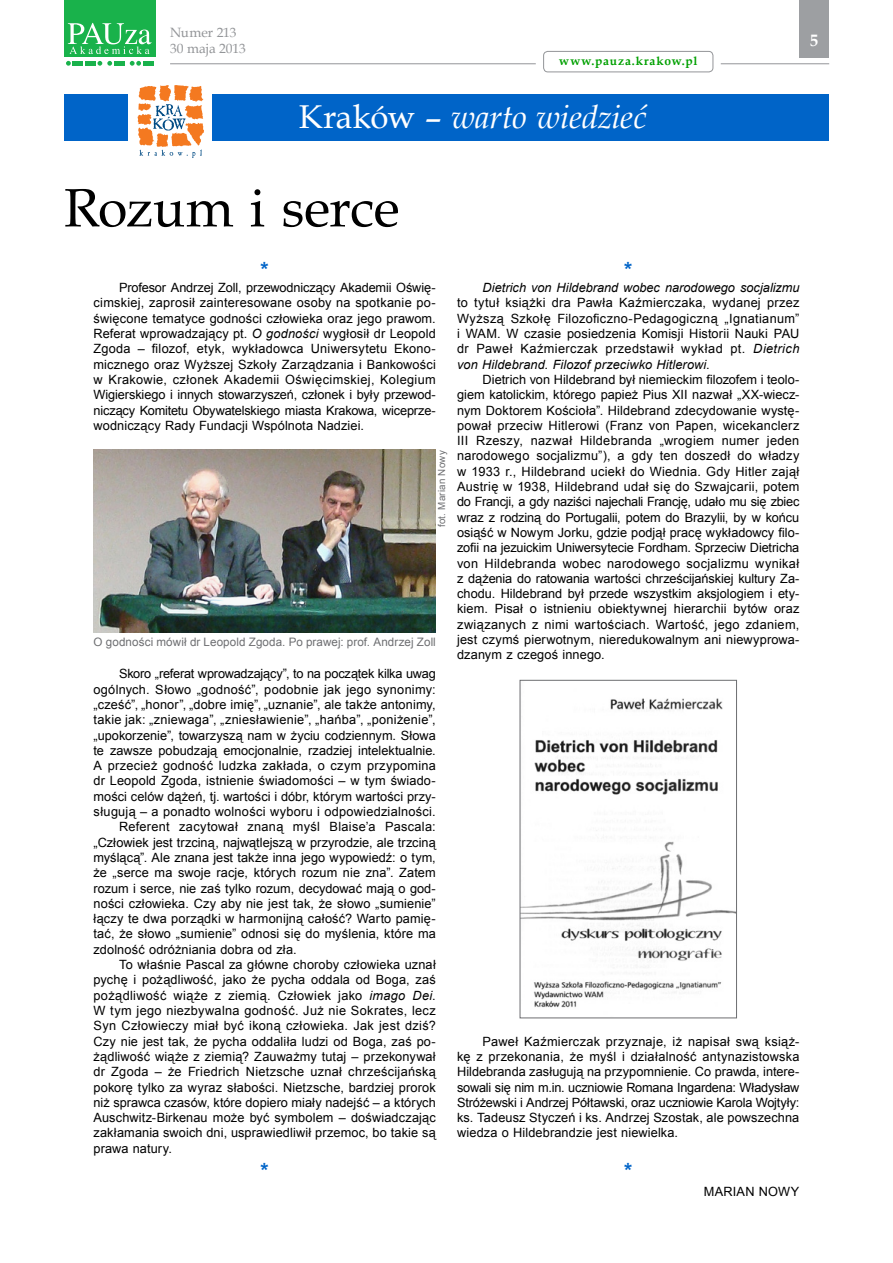
<style>
.page{position:relative;width:893px;height:1263px;background:#fff}
.page>*{position:absolute;margin:0;border:0;box-sizing:border-box;transform-origin:0 0}
.t1{font:54px "Book Antiqua";letter-spacing:-.01em;color:#000}
.t2{font:italic 33px "Book Antiqua";letter-spacing:-.015em;color:#fff}
.t3{font:700 21px "Arial";color:#0064c8}
.t4{font:700 16.5px "Book Antiqua";color:#fff}
.t5{font:13.5px/16.2px "Book Antiqua";color:#939598}
.t6{font:12.75px/15.3px "Arial";letter-spacing:.01em;color:#000;text-align:justify}
.t7{font:12.75px "Arial";letter-spacing:-.015em;color:#000}
.t8{font:italic 12.75px "Arial";color:#000}
.t9{font:700 12px "Book Antiqua";letter-spacing:.07em;color:#00a000}
.t10{font:11.7px "Arial";letter-spacing:.01em;color:#6d6e71}
.t11{font:9.75px "Arial";letter-spacing:.015em;color:#6d6e71}
.s1{font-style:normal}
.s2{font-style:italic}
</style>
<div class="page">
<div style="left:799px;top:0;width:30px;height:57px;background:#9d9fa2"></div>
<svg style="left:66px;top:61px;width:5px;height:5px"></svg>
<svg style="left:97px;top:61px;width:15px;height:5px"></svg>
<svg style="left:130px;top:61px;width:11px;height:5px"></svg>
<div style="left:73px;top:61px;width:10px;height:5px;background:#19b24b"></div>
<div style="left:85px;top:61px;width:11px;height:5px;background:#19b24b"></div>
<div style="left:114px;top:61px;width:11px;height:5px;background:#19b24b"></div>
<div style="left:143px;top:61px;width:11px;height:5px;background:#19b24b"></div>
<div style="left:64px;top:0;width:92px;height:56px;background:#19b24b"></div>
<svg style="left:68px;top:23px;width:83px;height:31px"></svg>
<hr style="left:170px;top:63px;width:366px;height:1px;background:#939598">
<div style="left:543px;top:51px;width:170px;height:21px;border:1px solid #939598;border-radius:4px"></div>
<hr style="left:721px;top:63px;width:108px;height:1px;background:#939598">
<div style="left:213px;top:94px;width:616px;height:47px;background:#0064c8"></div>
<div style="left:64px;top:94px;width:64px;height:47px;background:#0064c8"></div>
<svg style="left:137px;top:85px;width:67px;height:73px"></svg>
<img style="left:94px;top:449px;width:342px;height:183px">
<img style="left:522px;top:698px;width:213px;height:310px">
<div style="left:520px;top:680px;width:217px;height:338px;border:1px solid #6d6e71"></div>
<p class="t5" style="left:170px;top:24px;width:77px">Numer 213<br>30 maja 2013</p>
<p class="t4" style="left:810px;top:30px;width:10px">5</p>
<p class="t9" style="left:559px;top:53px;width:140px">www.pauza.krakow.pl</p>
<h2 class="t2" style="left:299px;top:93px;width:349px"><span class="s1">Kraków –</span> warto wiedzieć</h2>
<h1 class="t1" style="left:64px;top:170px;width:337px">Rozum i serce</h1>
<h3 class="t3" style="left:261px;top:256px;width:10px">*</h3>
<p class="t6" style="left:94px;top:280px;width:344px;text-indent:26px">Profesor Andrzej Zoll, przewodniczący Akademii Oświę&shy;cimskiej, zaprosił zainteresowane osoby na spotkanie po&shy;święcone tematyce godności człowieka oraz jego prawom.<br>Referat wprowadzający pt. <span class="s2">O godności</span> wygłosił dr Leopold Zgoda – filozof, etyk, wykładowca Uniwersytetu Ekono&shy;micznego oraz Wyższej Szkoły Zarządzania i Bankowości w Krakowie, członek Akademii Oświęcimskiej, Kolegium Wigierskiego i innych stowarzyszeń, członek i były przewod&shy;niczący Komitetu Obywatelskiego miasta Krakowa, wiceprze&shy;wodniczący Rady Fundacji Wspólnota Nadziei.</p>
<p class="t11" style="left:435px;top:527px;width:78px;rotate:-90deg">fot. Marian Nowy</p>
<p class="t10" style="left:94px;top:634px;width:344px">O godności mówił dr Leopold Zgoda. Po prawej: prof. Andrzej Zoll</p>
<p class="t7" style="left:119px;top:665px;width:318px">Skoro „referat wprowadzający”, to na początek kilka uwag</p>
<p class="t6" style="left:94px;top:682px;width:344px">ogólnych. Słowo „godność”, podobnie jak jego synonimy:</p>
<p class="t6" style="left:94px;top:697px;width:344px">„cześć”, „honor”, „dobre imię”, „uznanie”, ale także antonimy,</p>
<p class="t6" style="left:94px;top:712px;width:344px">takie jak: „zniewaga”, „zniesławienie”, „hańba”, „poniżenie”,</p>
<p class="t6" style="left:94px;top:727px;width:344px">„upokorzenie”, towarzyszą nam w życiu codziennym. Słowa</p>
<p class="t6" style="left:94px;top:743px;width:344px">te zawsze pobudzają emocjonalnie, rzadziej intelektualnie.</p>
<p class="t6" style="left:94px;top:758px;width:344px">A przecież godność ludzka zakłada, o czym przypomina</p>
<p class="t6" style="left:94px;top:773px;width:344px">dr Leopold Zgoda, istnienie świadomości – w tym świado-</p>
<p class="t6" style="left:94px;top:789px;width:344px">mości celów dążeń, tj. wartości i dóbr, którym wartości przy-</p>
<p class="t6" style="left:94px;top:804px;width:344px">sługują – a ponadto wolności wyboru i odpowiedzialności.</p>
<p class="t6" style="left:119px;top:819px;width:318px">Referent zacytował znaną myśl Blaise’a Pascala:</p>
<p class="t6" style="left:94px;top:835px;width:344px">„Człowiek jest trzciną, najwątlejszą w przyrodzie, ale trzciną</p>
<p class="t6" style="left:94px;top:850px;width:344px">myślącą”. Ale znana jest także inna jego wypowiedź: o tym,</p>
<p class="t6" style="left:94px;top:865px;width:344px">że „serce ma swoje racje, których rozum nie zna”. Zatem</p>
<p class="t6" style="left:94px;top:880px;width:344px">rozum i serce, nie zaś tylko rozum, decydować mają o god-</p>
<p class="t6" style="left:94px;top:896px;width:344px">ności człowieka. Czy aby nie jest tak, że słowo „sumienie”</p>
<p class="t6" style="left:94px;top:911px;width:344px">łączy te dwa porządki w harmonijną całość? Warto pamię-</p>
<p class="t6" style="left:94px;top:926px;width:344px">tać, że słowo „sumienie” odnosi się do myślenia, które ma</p>
<p class="t6" style="left:94px;top:942px;width:205px">zdolność odróżniania dobra od zła.</p>
<p class="t6" style="left:119px;top:957px;width:318px">To właśnie Pascal za główne choroby człowieka uznał</p>
<p class="t6" style="left:94px;top:972px;width:344px">pychę i pożądliwość, jako że pycha oddala od Boga, zaś</p>
<p class="t6" style="left:94px;top:988px;width:344px">pożądliwość wiąże z ziemią. Człowiek jako <span class="s2">imago Dei</span>.</p>
<p class="t6" style="left:94px;top:1003px;width:344px">W tym jego niezbywalna godność. Już nie Sokrates, lecz</p>
<p class="t6" style="left:94px;top:1018px;width:344px">Syn Człowieczy miał być ikoną człowieka. Jak jest dziś?</p>
<p class="t6" style="left:94px;top:1033px;width:344px">Czy nie jest tak, że pycha oddaliła ludzi od Boga, zaś po-</p>
<p class="t6" style="left:94px;top:1049px;width:344px">żądliwość wiąże z ziemią? Zauważmy tutaj – przekonywał</p>
<p class="t6" style="left:94px;top:1064px;width:344px">dr Zgoda – że Friedrich Nietzsche uznał chrześcijańską</p>
<p class="t6" style="left:94px;top:1079px;width:344px">pokorę tylko za wyraz słabości. Nietzsche, bardziej prorok</p>
<p class="t6" style="left:94px;top:1095px;width:344px">niż sprawca czasów, które dopiero miały nadejść – a których</p>
<p class="t6" style="left:94px;top:1110px;width:344px">Auschwitz-Birkenau może być symbolem – doświadczając</p>
<p class="t6" style="left:94px;top:1125px;width:344px">zakłamania swoich dni, usprawiedliwił przemoc, bo takie są</p>
<p class="t6" style="left:94px;top:1141px;width:80px">prawa natury.</p>
<h3 class="t3" style="left:261px;top:1157px;width:10px">*</h3>
<h3 class="t3" style="left:624px;top:256px;width:10px">*</h3>
<p class="t8" style="left:483px;top:279px;width:318px">Dietrich von Hildebrand wobec narodowego socjalizmu</p>
<p class="t6" style="left:457px;top:295px;width:344px">to tytuł książki dra Pawła Kaźmierczaka, wydanej przez Wyższą Szkołę Filozoficzno-Pedagogiczną „Ignatianum” i WAM. W czasie posiedzenia Komisji Historii Nauki PAU dr Paweł Kaźmierczak przedstawił wykład pt. <span class="s2">Dietrich von Hildebrand. Filozof przeciwko Hitlerowi</span>.</p>
<p class="t6" style="left:457px;top:372px;width:344px;text-indent:26px">Dietrich von Hildebrand był niemieckim filozofem i teolo&shy;giem katolickim, którego papież Pius XII nazwał „XX-wiecz&shy;nym Doktorem Kościoła”. Hildebrand zdecydowanie wystę&shy;pował przeciw Hitlerowi (Franz von Papen, wicekanclerz III Rzeszy, nazwał Hildebranda „wrogiem numer jeden narodowego socjalizmu”), a gdy ten doszedł do władzy w 1933 r., Hildebrand uciekł do Wiednia. Gdy Hitler zajął Austrię w 1938, Hildebrand udał się do Szwajcarii, potem do Francji, a gdy naziści najechali Francję, udało mu się zbiec wraz z rodziną do Portugalii, potem do Brazylii, by w końcu osiąść w Nowym Jorku, gdzie podjął pracę wykładowcy filo&shy;zofii na jezuickim Uniwersytecie Fordham. Sprzeciw Dietricha von Hildebranda wobec narodowego socjalizmu wynikał z dążenia do ratowania wartości chrześcijańskiej kultury Za&shy;chodu. Hildebrand był przede wszystkim aksjologiem i ety&shy;kiem. Pisał o istnieniu obiektywnej hierarchii bytów oraz związanych z nimi wartościach. Wartość, jego zdaniem, jest czymś pierwotnym, nieredukowalnym ani niewyprowa&shy;dzanym z czegoś innego.</p>
<p class="t6" style="left:457px;top:1033px;width:344px;text-indent:26px">Paweł Kaźmierczak przyznaje, iż napisał swą książ&shy;kę z przekonania, że myśl i działalność antynazistowska Hildebranda zasługują na przypomnienie. Co prawda, intere&shy;sowali się nim m.in. uczniowie Romana Ingardena: Władysław Stróżewski i Andrzej Półtawski, oraz uczniowie Karola Wojtyły: ks. Tadeusz Styczeń i ks. Andrzej Szostak, ale powszechna wiedza o Hildebrandzie jest niewielka.</p>
<h3 class="t3" style="left:624px;top:1157px;width:10px">*</h3>
<p class="t6" style="left:704px;top:1184px;width:97px">MARIAN NOWY</p>
</div>
